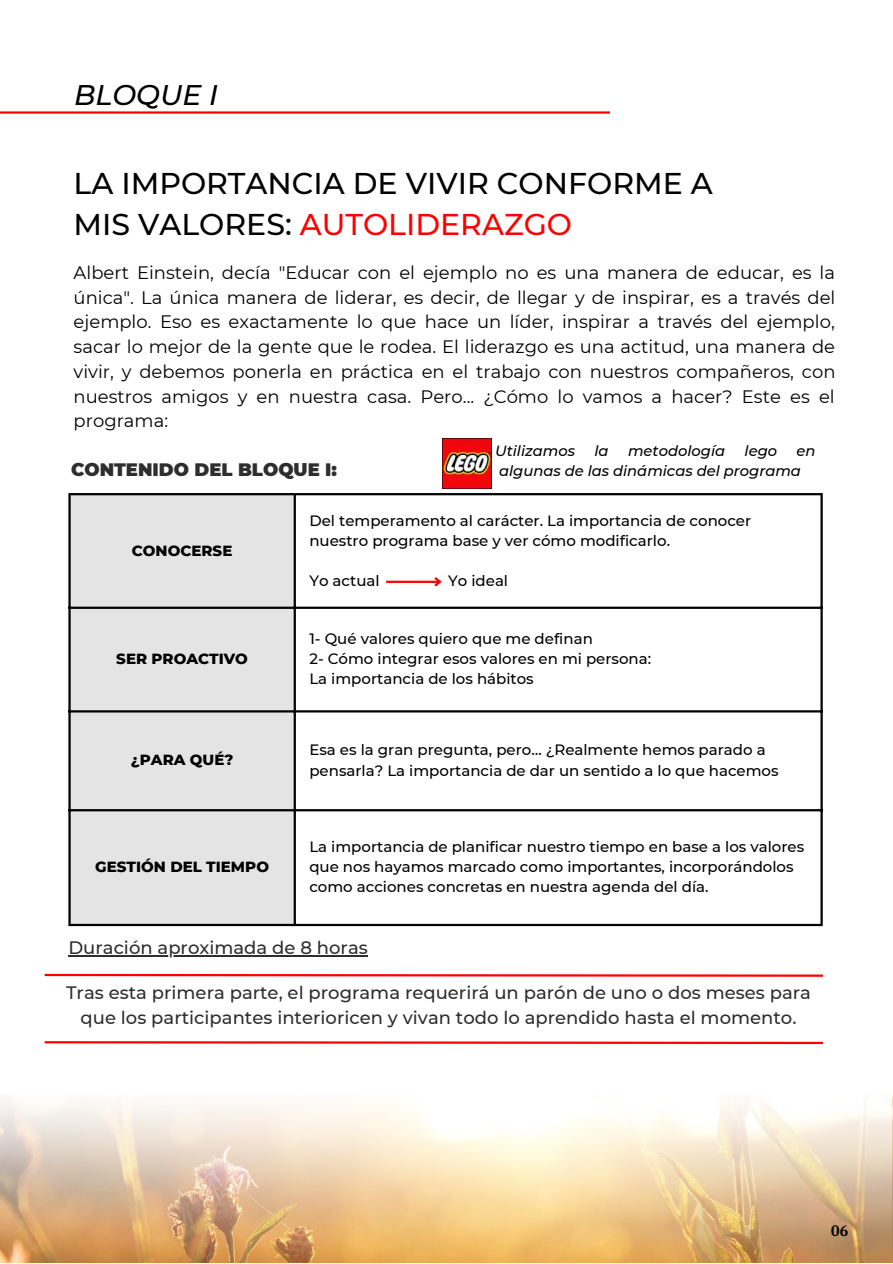
<style>
.page{position:relative;width:893px;height:1264px;background:#fff}
.page>*{position:absolute;margin:0;border:0;box-sizing:border-box;transform-origin:0 0}
.t1{font:500 30px/41.5px "Montserrat";color:#000}
.t2{font:italic 500 28.35px "Montserrat";color:#000}
.t3{font:18px/24.8px "Montserrat";color:#000;text-align:justify}
.t4{font:500 18px/24.8px "Montserrat";color:#2e2e2e;text-align:center}
.t5{font:900 18px "Montserrat";color:#2e2e2e}
.t6{font:500 15px/20.2px "Montserrat";color:#000}
.t7{font:800 15px "Montserrat";color:#000}
.t8{font:700 15px "PT Serif";color:#000}
.t9{font:italic 500 14.7px/20.2px "Montserrat";color:#000}
.s1{color:#f00}
</style>
<div class="page">
<svg style="left:44px;top:973px;width:779px;height:4px"></svg>
<svg style="left:44px;top:1041px;width:779px;height:4px"></svg>
<div style="left:71px;top:495px;width:222px;height:428px;background:#e4e4e4"></div>
<hr style="left:68px;top:495px;width:3px;height:428px;background:#000">
<hr style="left:293px;top:495px;width:3px;height:428px;background:#000">
<hr style="left:820px;top:495px;width:2px;height:428px;background:#000">
<hr style="left:68px;top:493px;width:754px;height:2px;background:#000">
<hr style="left:68px;top:606px;width:754px;height:3px;background:#000">
<hr style="left:68px;top:710px;width:754px;height:2px;background:#000">
<hr style="left:68px;top:809px;width:754px;height:2px;background:#000">
<hr style="left:68px;top:923px;width:754px;height:3px;background:#000">
<hr style="left:0;top:111px;width:610px;height:3px;background:#f00">
<img style="left:0;top:1101px;width:892px;height:161px">
<hr style="left:386px;top:580px;width:54px;height:3px;background:#f00">
<svg style="left:432px;top:577px;width:10px;height:10px"></svg>
<hr style="left:68px;top:955px;width:300px;height:1px;background:#2e2e2e">
<img style="left:442px;top:438px;width:50px;height:50px">
<h2 class="t2" style="left:74px;top:78px;width:145px">BLOQUE I</h2>
<h1 class="t1" style="left:74px;top:162px;width:640px">LA IMPORTANCIA DE VIVIR CONFORME A<br>MIS VALORES: <span class="s1">AUTOLIDERAZGO</span></h1>
<p class="t3" style="left:74px;top:260px;width:763px">Albert Einstein, decía "Educar con el ejemplo no es una manera de educar, es la única". La única manera de liderar, es decir, de llegar y de inspirar, es a través del ejemplo. Eso es exactamente lo que hace un líder, inspirar a través del ejemplo, sacar lo mejor de la gente que le rodea. El liderazgo es una actitud, una manera de vivir, y debemos ponerla en práctica en el trabajo con nuestros compañeros, con nuestros amigos y en nuestra casa. Pero... ¿Cómo lo vamos a hacer? Este es el programa:</p>
<p class="t5" style="left:71px;top:458px;width:267px">CONTENIDO DEL BLOQUE I:</p>
<p class="t9" style="left:495px;top:440px;width:81px">Utilizamos</p>
<p class="t9" style="left:594px;top:440px;width:16px">la</p>
<p class="t9" style="left:628px;top:440px;width:99px">metodología</p>
<p class="t9" style="left:744px;top:440px;width:34px">lego</p>
<p class="t9" style="left:499px;top:440px;width:318px;text-indent:297px">en algunas de las dinámicas del programa</p>
<p class="t7" style="left:132px;top:541px;width:102px">CONOCERSE</p>
<p class="t7" style="left:116px;top:649px;width:133px">SER PROACTIVO</p>
<p class="t6" style="left:309px;top:510px;width:443px">Del temperamento al carácter. La importancia de conocer nuestro programa base y ver cómo modificarlo.</p>
<p class="t6" style="left:309px;top:571px;width:72px">Yo actual</p>
<p class="t6" style="left:448px;top:571px;width:61px">Yo ideal</p>
<p class="t6" style="left:309px;top:628px;width:343px">1- Qué valores quiero que me definan<br>2- Cómo integrar esos valores en mi persona:<br>La importancia de los hábitos</p>
<p class="t7" style="left:131px;top:750px;width:104px">¿PARA QUÉ?</p>
<p class="t6" style="left:309px;top:739px;width:470px">Esa es la gran pregunta, pero… ¿Realmente hemos parado a pensarla? La importancia de dar un sentido a lo que hacemos</p>
<p class="t7" style="left:95px;top:857px;width:175px">GESTIÓN DEL TIEMPO</p>
<p class="t6" style="left:309px;top:836px;width:496px">La importancia de planificar nuestro tiempo en base a los valores que nos hayamos marcado como importantes, incorporándolos como acciones concretas en nuestra agenda del día.</p>
<p class="t4" style="left:68px;top:935px;width:301px">Duración aproximada de 8 horas</p>
<p class="t4" style="left:66px;top:980px;width:746px">Tras esta primera parte, el programa requerirá un parón de uno o dos meses para que los participantes interioricen y vivan todo lo aprendido hasta el momento.</p>
<p class="t8" style="left:830px;top:1220px;width:19px">06</p>
</div>
